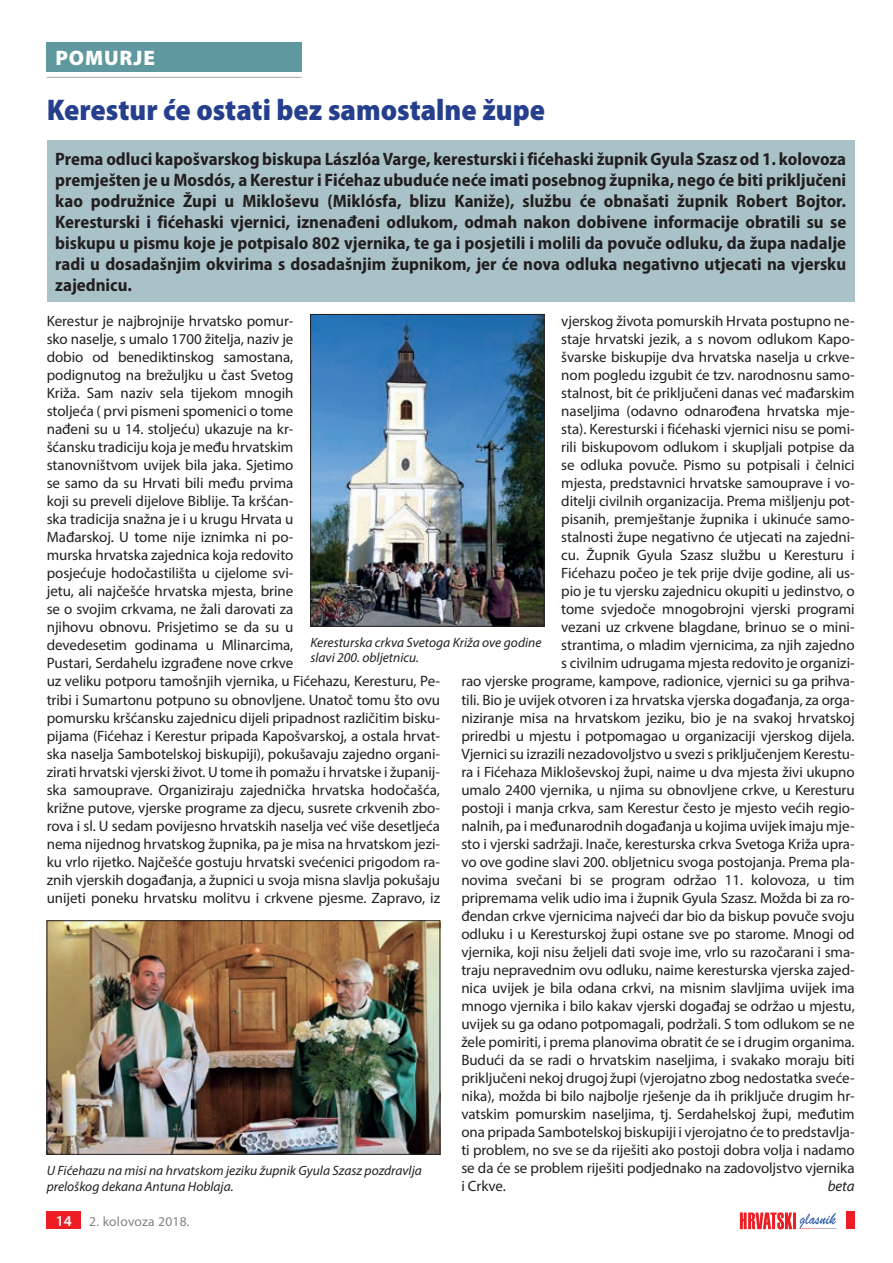
<style>
.page{position:relative;width:893px;height:1263px;background:#fff}
.page>*{position:absolute;margin:0;border:0;box-sizing:border-box;transform-origin:0 0}
.t1{font:900 semi-condensed 30px "Myriad Pro";color:#253f8e}
.t2{font:900 21px "Myriad Pro";letter-spacing:.04em;color:#fff}
.t3{font:700 semi-condensed 18px/21px "Myriad Pro";color:#231f20;text-align:justify}
.t4{font:15px/18px "Myriad Pro";letter-spacing:-.005em;color:#231f20}
.t5{font:italic 15px "Myriad Pro";color:#231f20}
.t6{font:italic 13.5px/15px "Myriad Pro";color:#231f20}
.t7{font:13.5px "Myriad Pro";letter-spacing:.02em;color:#808285}
.s1{font-weight:600;font-size:15px;color:#fff}
</style>
<div class="page">
<svg style="left:740px;top:1212px;width:96px;height:17px"></svg>
<div style="left:846px;top:1212px;width:9px;height:17px;background:#ee1d23"></div>
<div style="left:47px;top:1212px;width:34px;height:17px;background:#ee1d23"></div>
<div style="left:47px;top:43px;width:255px;height:29px;background:#5f999f"></div>
<hr style="left:47px;top:77px;width:255px;height:1px;background:#a8a9ad">
<div style="left:47px;top:140px;width:808px;height:162px;background:#a8c2c7"></div>
<img style="left:49px;top:922px;width:389px;height:230px">
<div style="left:47px;top:920px;width:393px;height:234px;border:1px solid #231f20"></div>
<img style="left:312px;top:316px;width:230px;height:308px">
<div style="left:310px;top:314px;width:234px;height:312px;border:1px solid #231f20"></div>
<h2 class="t2" style="left:55px;top:44px;width:99px">POMURJE</h2>
<h1 class="t1" style="left:47px;top:90px;width:500px">Kerestur će ostati bez samostalne župe</h1>
<p class="t3" style="left:55px;top:148px;width:792px">Prema odluci kapošvarskog biskupa Lászlóa Varge, keresturski i fićehaski župnik Gyula Szasz od 1. kolovoza premješten je u Mosdós, a Kerestur i Fićehaz ubuduće neće imati posebnog župnika, nego će biti priključeni kao podružnice Župi u Mikloševu (Miklósfa, blizu Kaniže), službu će obnašati župnik Robert Bojtor.<br>Keresturski i fićehaski vjernici, iznenađeni odlukom, odmah nakon dobivene informacije obratili su se biskupu u pismu koje je potpisalo 802 vjernika, te ga i posjetili i molili da povuče odluku, da župa nadalje radi u dosadašnjim okvirima s dosadašnjim župnikom, jer će nova odluka negativno utjecati na vjersku zajednicu.</p>
<p class="t4" style="left:47px;top:312px;width:395px">Kerestur je najbrojnije hrvatsko pomur-<br>sko naselje, s umalo 1700 žitelja, naziv je<br>dobio od benediktinskog samostana,<br>podignutog na brežuljku u čast Svetog<br>Križa. Sam naziv sela tijekom mnogih<br>stoljeća ( prvi pismeni spomenici o tome<br>nađeni su u 14. stoljeću) ukazuje na kr-<br>šćansku tradiciju koja je među hrvatskim<br>stanovništvom uvijek bila jaka. Sjetimo<br>se samo da su Hrvati bili među prvima<br>koji su preveli dijelove Biblije. Ta kršćan-<br>ska tradicija snažna je i u krugu Hrvata u<br>Mađarskoj. U tome nije iznimka ni po-<br>murska hrvatska zajednica koja redovito<br>posjećuje hodočastilišta u cijelome svi-<br>jetu, ali najčešće hrvatska mjesta, brine<br>se o svojim crkvama, ne žali darovati za<br>njihovu obnovu. Prisjetimo se da su u<br>devedesetim godinama u Mlinarcima,<br>Pustari, Serdahelu izgrađene nove crkve<br>uz veliku potporu tamošnjih vjernika, u Fićehazu, Keresturu, Pe&shy;tribi i Sumartonu potpuno su obnovljene. Unatoč tomu što ovu pomursku kršćansku zajednicu dijeli pripadnost različitim bisku&shy;pijama (Fićehaz i Kerestur pripada Kapošvarskoj, a ostala hrvat&shy;ska naselja Sambotelskoj biskupiji), pokušavaju zajedno organi&shy;zirati hrvatski vjerski život. U tome ih pomažu i hrvatske i županij&shy;ska samouprave. Organiziraju zajednička hrvatska hodočašća, križne putove, vjerske programe za djecu, susrete crkvenih zbo&shy;rova i sl. U sedam povijesno hrvatskih naselja već više desetljeća nema nijednog hrvatskog župnika, pa je misa na hrvatskom jezi&shy;ku vrlo rijetko. Najčešće gostuju hrvatski svećenici prigodom ra&shy;znih vjerskih događanja, a župnici u svoja misna slavlja pokušaju unijeti poneku hrvatsku molitvu i crkvene pjesme. Zapravo, iz</p>
<p class="t4" style="left:561px;top:312px;width:295px">vjerskog života pomurskih Hrvata postupno ne-</p>
<p class="t4" style="left:561px;top:330px;width:295px">staje hrvatski jezik, a s novom odlukom Kapo-</p>
<p class="t4" style="left:561px;top:348px;width:295px">švarske biskupije dva hrvatska naselja u crkve-</p>
<p class="t4" style="left:561px;top:366px;width:295px">nom pogledu izgubit će tzv. narodnosnu samo-</p>
<p class="t4" style="left:561px;top:384px;width:295px">stalnost, bit će priključeni danas već mađarskim</p>
<p class="t4" style="left:561px;top:402px;width:295px">naseljima (odavno odnarođena hrvatska mje-</p>
<p class="t4" style="left:561px;top:420px;width:295px">sta). Keresturski i fićehaski vjernici nisu se pomi-</p>
<p class="t4" style="left:561px;top:438px;width:295px">rili biskupovom odlukom i skupljali potpise da</p>
<p class="t4" style="left:561px;top:456px;width:295px">se odluka povuče. Pismo su potpisali i čelnici</p>
<p class="t4" style="left:561px;top:474px;width:295px">mjesta, predstavnici hrvatske samouprave i vo-</p>
<p class="t4" style="left:561px;top:492px;width:295px">ditelji civilnih organizacija. Prema mišljenju pot-</p>
<p class="t4" style="left:561px;top:510px;width:295px">pisanih, premještanje župnika i ukinuće samo-</p>
<p class="t4" style="left:561px;top:528px;width:295px">stalnosti župe negativno će utjecati na zajedni-</p>
<p class="t4" style="left:561px;top:546px;width:295px">cu. Župnik Gyula Szasz službu u Keresturu i</p>
<p class="t4" style="left:561px;top:564px;width:295px">Fićehazu počeo je tek prije dvije godine, ali us-</p>
<p class="t4" style="left:561px;top:582px;width:295px">pio je tu vjersku zajednicu okupiti u jedinstvo, o</p>
<p class="t4" style="left:561px;top:600px;width:295px">tome svjedoče mnogobrojni vjerski programi</p>
<p class="t4" style="left:561px;top:618px;width:295px">vezani uz crkvene blagdane, brinuo se o mini-</p>
<p class="t4" style="left:561px;top:636px;width:295px">strantima, o mladim vjernicima, za njih zajedno</p>
<p class="t4" style="left:561px;top:654px;width:295px">s civilnim udrugama mjesta redovito je organizi-</p>
<p class="t4" style="left:461px;top:672px;width:395px">rao vjerske programe, kampove, radionice, vjernici su ga prihva-</p>
<p class="t4" style="left:461px;top:690px;width:395px">tili. Bio je uvijek otvoren i za hrvatska vjerska događanja, za orga-</p>
<p class="t4" style="left:461px;top:708px;width:395px">niziranje misa na hrvatskom jeziku, bio je na svakoj hrvatskoj</p>
<p class="t4" style="left:461px;top:726px;width:395px">priredbi u mjestu i potpomagao u organizaciji vjerskog dijela.</p>
<p class="t4" style="left:461px;top:744px;width:395px">Vjernici su izrazili nezadovoljstvo u svezi s priključenjem Kerestu-</p>
<p class="t4" style="left:461px;top:762px;width:395px">ra i Fićehaza Mikloševskoj župi, naime u dva mjesta živi ukupno</p>
<p class="t4" style="left:461px;top:780px;width:395px">umalo 2400 vjernika, u njima su obnovljene crkve, u Keresturu</p>
<p class="t4" style="left:461px;top:798px;width:395px">postoji i manja crkva, sam Kerestur često je mjesto većih regio-</p>
<p class="t4" style="left:461px;top:816px;width:395px">nalnih, pa i međunarodnih događanja u kojima uvijek imaju mje-</p>
<p class="t4" style="left:461px;top:834px;width:395px">sto i vjerski sadržaji. Inače, keresturska crkva Svetoga Križa upra-</p>
<p class="t4" style="left:461px;top:852px;width:395px">vo ove godine slavi 200. obljetnicu svoga postojanja. Prema pla-</p>
<p class="t4" style="left:461px;top:870px;width:395px">novima svečani bi se program održao 11. kolovoza, u tim</p>
<p class="t4" style="left:461px;top:888px;width:395px">pripremama velik udio ima i župnik Gyula Szasz. Možda bi za ro-</p>
<p class="t4" style="left:461px;top:906px;width:395px">đendan crkve vjernicima najveći dar bio da biskup povuče svoju</p>
<p class="t4" style="left:461px;top:924px;width:395px">odluku i u Keresturskoj župi ostane sve po starome. Mnogi od</p>
<p class="t4" style="left:461px;top:942px;width:395px">vjernika, koji nisu željeli dati svoje ime, vrlo su razočarani i sma-</p>
<p class="t4" style="left:461px;top:960px;width:395px">traju nepravednim ovu odluku, naime keresturska vjerska zajed-</p>
<p class="t4" style="left:461px;top:978px;width:395px">nica uvijek je bila odana crkvi, na misnim slavljima uvijek ima</p>
<p class="t4" style="left:461px;top:996px;width:395px">mnogo vjernika i bilo kakav vjerski događaj se održao u mjestu,</p>
<p class="t4" style="left:461px;top:1014px;width:395px">uvijek su ga odano potpomagali, podržali. S tom odlukom se ne</p>
<p class="t4" style="left:461px;top:1032px;width:395px">žele pomiriti, i prema planovima obratit će se i drugim organima.</p>
<p class="t4" style="left:461px;top:1050px;width:395px">Budući da se radi o hrvatskim naseljima, i svakako moraju biti</p>
<p class="t4" style="left:461px;top:1068px;width:395px">priključeni nekoj drugoj župi (vjerojatno zbog nedostatka sveće-</p>
<p class="t4" style="left:461px;top:1086px;width:395px">nika), možda bi bilo najbolje rješenje da ih priključe drugim hr-</p>
<p class="t4" style="left:461px;top:1104px;width:395px">vatskim pomurskim naseljima, tj. Serdahelskoj župi, međutim</p>
<p class="t4" style="left:461px;top:1122px;width:395px">ona pripada Sambotelskoj biskupiji i vjerojatno će to predstavlja-</p>
<p class="t4" style="left:461px;top:1140px;width:395px">ti problem, no sve se da riješiti ako postoji dobra volja i nadamo</p>
<p class="t4" style="left:461px;top:1158px;width:395px">se da će se problem riješiti podjednako na zadovoljstvo vjernika</p>
<p class="t4" style="left:461px;top:1176px;width:46px">i Crkve.</p>
<p class="t5" style="left:828px;top:1176px;width:29px">beta</p>
<p class="t6" style="left:310px;top:634px;width:233px">Keresturska crkva Svetoga Križa ove godine slavi 200. obljetnicu.</p>
<p class="t6" style="left:47px;top:1162px;width:376px;line-height:16.5px">U Fićehazu na misi na hrvatskom jeziku župnik Gyula Szasz pozdravlja preloškog dekana Antuna Hoblaja.</p>
<p class="t7" style="left:56px;top:1213px;width:136px"><span class="s1">14</span> 2. kolovoza 2018.</p>
</div>
